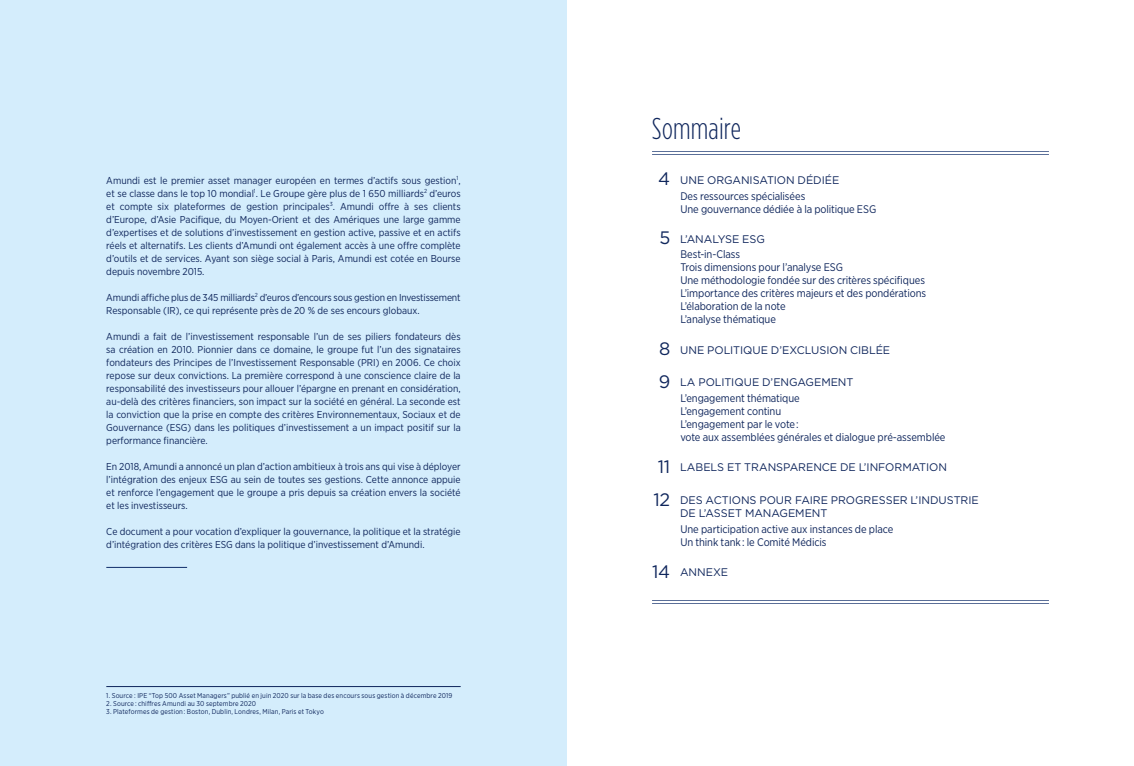
<style>
.page{position:relative;width:1134px;height:766px;background:#fff}
.page>*{position:absolute;margin:0;border:0;box-sizing:border-box;transform-origin:0 0}
.t1{font:300 30px "Gotham Condensed";letter-spacing:.005em;color:#0f265c}
.t2{font:11px/13px "Gotham Narrow";letter-spacing:-.01em;color:#0f265c}
.t3{font:11px/13px "Gotham";letter-spacing:-.005em;color:#0f265c}
.t4{font:10px/13px "Gotham Narrow";color:#0f265c;text-align:justify}
.t5{font:7px "Gotham Narrow";letter-spacing:.015em;color:#0f265c}
.s1{font-size:18px}
</style>
<div class="page">
<div style="left:0;top:0;width:567px;height:765px;background:#d4edfc"></div>
<hr style="left:652px;top:154px;width:397px;height:1px;background:#102d69">
<hr style="left:652px;top:151px;width:397px;height:1px;background:#102d69">
<hr style="left:652px;top:603px;width:397px;height:1px;background:#102d69">
<hr style="left:652px;top:600px;width:397px;height:1px;background:#102d69">
<hr style="left:106px;top:566px;width:81px;height:1px;background:#102d69">
<hr style="left:106px;top:686px;width:355px;height:1px;background:#0f265c">
<p class="t4" style="left:106px;top:173px;width:356px">Amundi est le premier asset manager européen en termes d’actifs sous gestion<sup>1</sup>, et se classe dans le top 10 mondial<sup>1</sup>. Le Groupe gère plus de 1 650 milliards<sup>2</sup> d’euros et compte six plateformes de gestion principales<sup>3</sup>. Amundi offre à ses clients d’Europe, d’Asie Pacifique, du Moyen-Orient et des Amériques une large gamme d’expertises et de solutions d’investissement en gestion active, passive et en actifs réels et alternatifs. Les clients d’Amundi ont également accès à une offre complète d’outils et de services. Ayant son siège social à Paris, Amundi est cotée en Bourse depuis novembre 2015.</p>
<p class="t4" style="left:106px;top:290px;width:356px">Amundi affiche plus de 345 milliards<sup>2</sup> d’euros d’encours sous gestion en Investissement<br>Responsable (IR), ce qui représente près de 20 % de ses encours globaux.</p>
<p class="t4" style="left:106px;top:329px;width:356px">Amundi a fait de l’investissement responsable l’un de ses piliers fondateurs dès sa création en 2010. Pionnier dans ce domaine, le groupe fut l’un des signataires fondateurs des Principes de l’Investissement Responsable (PRI) en 2006. Ce choix repose sur deux convictions. La première correspond à une conscience claire de la responsabilité des investisseurs pour allouer l’épargne en prenant en considération, au-delà des critères financiers, son impact sur la société en général. La seconde est la conviction que la prise en compte des critères Environnementaux, Sociaux et de Gouvernance (ESG) dans les politiques d’investissement a un impact positif sur la performance financière.</p>
<p class="t4" style="left:106px;top:459px;width:356px">En 2018, Amundi a annoncé un plan d’action ambitieux à trois ans qui vise à déployer l’intégration des enjeux ESG au sein de toutes ses gestions. Cette annonce appuie et renforce l’engagement que le groupe a pris depuis sa création envers la société et les investisseurs.</p>
<p class="t4" style="left:106px;top:524px;width:356px">Ce document a pour vocation d’expliquer la gouvernance, la politique et la stratégie d’intégration des critères ESG dans la politique d’investissement d’Amundi.</p>
<p class="t5" style="left:106px;top:690px;width:348px">1. Source : IPE “Top 500 Asset Managers” publié en juin 2020 sur la base des encours sous gestion à décembre 2019</p>
<p class="t5" style="left:106px;top:698px;width:151px">2. Source : chiffres Amundi au 30 septembre 2020</p>
<p class="t5" style="left:106px;top:706px;width:219px">3. Plateformes de gestion : Boston, Dublin, Londres, Milan, Paris et Tokyo</p>
<h1 class="t1" style="left:652px;top:112px;width:91px">Sommaire</h1>
<p class="t3" style="left:658px;top:173px;width:183px"><span class="s1">4</span> UNE ORGANISATION DÉDIÉE</p>
<p class="t2" style="left:680px;top:189px;width:197px">Des ressources spécialisées<br>Une gouvernance dédiée à la politique ESG</p>
<p class="t3" style="left:659px;top:232px;width:107px"><span class="s1">5</span> L’ANALYSE ESG</p>
<p class="t2" style="left:680px;top:248px;width:247px">Best-in-Class<br>Trois dimensions pour l’analyse ESG<br>Une méthodologie fondée sur des critères spécifiques L’importance des critères majeurs et des pondérations L’élaboration de la note<br>L’analyse thématique</p>
<p class="t3" style="left:659px;top:343px;width:233px"><span class="s1">8</span> UNE POLITIQUE D’EXCLUSION CIBLÉE</p>
<p class="t3" style="left:659px;top:375px;width:196px"><span class="s1">9</span> LA POLITIQUE D’ENGAGEMENT</p>
<p class="t2" style="left:680px;top:391px;width:267px">L’engagement thématique<br>L’engagement continu<br>L’engagement par le vote :<br>vote aux assemblées générales et dialogue pré-assemblée</p>
<p class="t3" style="left:658px;top:460px;width:291px"><span class="s1">11</span> LABELS ET TRANSPARENCE DE L’INFORMATION</p>
<p class="t3" style="left:680px;top:493px;width:300px;text-indent:-26px"><span class="s1">12</span> DES ACTIONS POUR FAIRE PROGRESSER L’INDUSTRIE<br>DE L’ASSET MANAGEMENT</p>
<p class="t2" style="left:680px;top:522px;width:215px">Une participation active aux instances de place<br>Un think tank : le Comité Médicis</p>
<p class="t3" style="left:652px;top:565px;width:77px"><span class="s1">14</span> ANNEXE</p>
</div>
